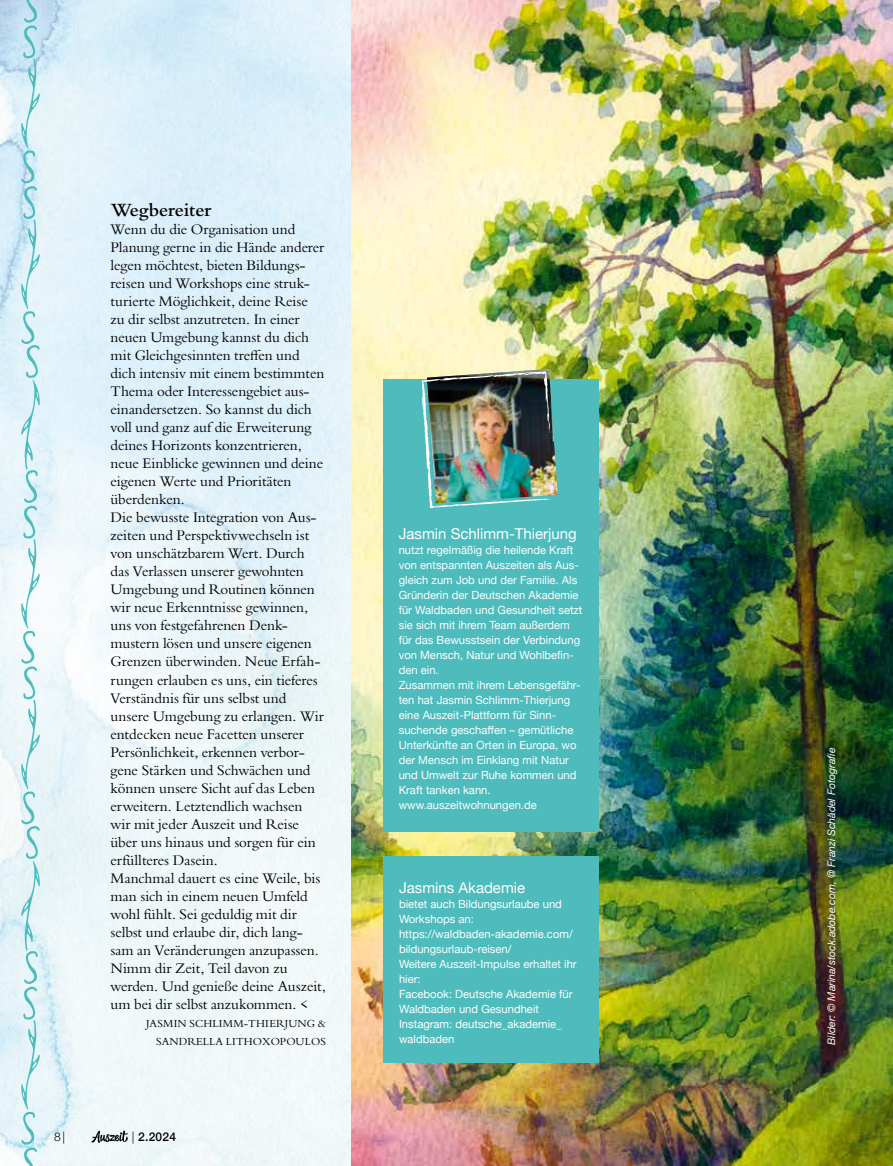
<style>
.page{position:relative;width:893px;height:1166px;background:#fff}
.page>*{position:absolute;margin:0;border:0;box-sizing:border-box;transform-origin:0 0}
.t1{font:600 19.5px "Bembo Std";color:#000}
.t2{font:15px "Helvetica Neue";color:#fff}
.t3{font:14.25px/18px "Bergamo Std";letter-spacing:-.005em;color:#000}
.t4{font:500 12px "Helvetica Neue";color:#000}
.t5{font:300 12px "Helvetica Neue";color:#000}
.t6{font:11.25px/15px "Helvetica Neue";color:#fff}
.t7{font:italic 10.5px "Helvetica Neue";letter-spacing:-.005em;color:#fff}
.t8{font:10.5px/18px "Bergamo Std";letter-spacing:.01em;color:#000;text-align:right}
.s1{font-weight:300}
</style>
<div class="page">
<img style="left:0;top:0;width:351px;height:1165px">
<img style="left:351px;top:0;width:542px;height:1165px">
<svg style="left:91px;top:1130px;width:37px;height:12px"></svg>
<div style="left:383px;top:379px;width:216px;height:452px;background:#4ebcbd"></div>
<div style="left:383px;top:856px;width:216px;height:206px;background:#4ebcbd"></div>
<img style="left:422px;top:369px;width:136px;height:139px">
<svg style="left:21px;top:0;width:19px;height:1165px"></svg>
<h1 class="t1" style="left:111px;top:199px;width:102px">Wegbereiter</h1>
<p class="t3" style="left:111px;top:220px;width:217px">Wenn du die Organisation und<br>Planung gerne in die Hände anderer legen möchtest, bieten Bildungs&shy;reisen und Workshops eine struk&shy;turierte Möglichkeit, deine Reise<br>zu dir selbst anzutreten. In einer neuen Umgebung kannst du dich mit Gleichgesinnten treffen und dich intensiv mit einem bestimmten<br>Thema oder Interessengebiet aus&shy;einandersetzen. So kannst du dich voll und ganz auf die Erweiterung deines Horizonts konzentrieren, neue Einblicke gewinnen und deine eigenen Werte und Prioritäten überdenken.<br>Die bewusste Integration von Aus&shy;zeiten und Perspektivwechseln ist von unschätzbarem Wert. Durch das Verlassen unserer gewohnten<br>Umgebung und Routinen können wir neue Erkenntnisse gewinnen, uns von festgefahrenen Denk&shy;mustern lösen und unsere eigenen<br>Grenzen überwinden. Neue Erfah&shy;rungen erlauben es uns, ein tieferes<br>Verständnis für uns selbst und unsere Umgebung zu erlangen. Wir entdecken neue Facetten unserer<br>Persönlichkeit, erkennen verbor&shy;gene Stärken und Schwächen und können unsere Sicht auf das Leben erweitern. Letztendlich wachsen wir mit jeder Auszeit und Reise über uns hinaus und sorgen für ein erfüllteres Dasein.<br>Manchmal dauert es eine Weile, bis man sich in einem neuen Umfeld wohl fühlt. Sei geduldig mit dir selbst und erlaube dir, dich lang&shy;sam an Veränderungen anzupassen.<br>Nimm dir Zeit, Teil davon zu werden. Und genieße deine Auszeit, um bei dir selbst anzukommen. &lt;</p>
<p class="t8" style="left:146px;top:1014px;width:181px">JASMIN SCHLIMM-THIERJUNG &amp;<br>SANDRELLA LITHOXOPOULOS</p>
<p class="t5" style="left:54px;top:1126px;width:13px">8|</p>
<p class="t4" style="left:132px;top:1126px;width:46px"><span class="s1">|</span> 2.2024</p>
<p class="t2" style="left:399px;top:523px;width:180px">Jasmin Schlimm-Thierjung</p>
<p class="t6" style="left:399px;top:543px;width:185px">nutzt regelmäßig die heilende Kraft von entspannten Auszeiten als Aus&shy;gleich zum Job und der Familie. Als<br>Gründerin der Deutschen Akademie für Waldbaden und Gesundheit setzt sie sich mit ihrem Team außerdem für das Bewusstsein der Verbindung von Mensch, Natur und Wohlbefin&shy;den ein.<br>Zusammen mit ihrem Lebensgefähr&shy;ten hat Jasmin Schlimm-Thierjung eine Auszeit-Plattform für Sinn&shy;suchende geschaffen – gemütliche<br>Unterkünfte an Orten in Europa, wo der Mensch im Einklang mit Natur und Umwelt zur Ruhe kommen und<br>Kraft tanken kann. www.auszeitwohnungen.de</p>
<p class="t2" style="left:399px;top:876px;width:128px">Jasmins Akademie</p>
<p class="t6" style="left:399px;top:896px;width:179px">bietet auch Bildungsurlaube und<br>Workshops an: https://waldbaden-akademie.com/ bildungsurlaub-reisen/<br>Weitere Auszeit-Impulse erhaltet ihr hier:<br>Facebook: Deutsche Akademie für<br>Waldbaden und Gesundheit<br>Instagram: deutsche_akademie_ waldbaden</p>
<p class="t7" style="left:824px;top:1044px;width:298px;rotate:-90deg">Bilder: © Marina/stock.adobe.com, @ Franzi Schädel Fotografie</p>
</div>
